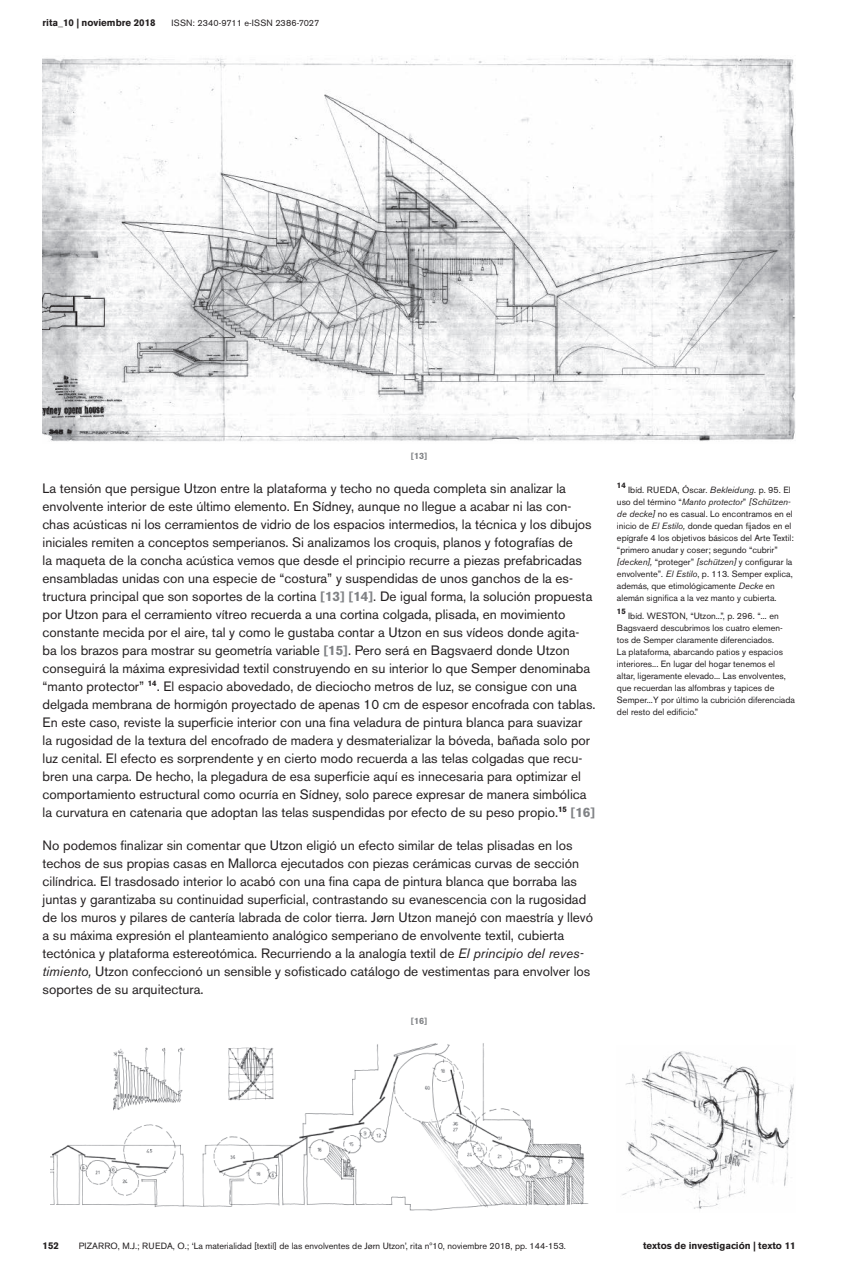
<style>
.page{position:relative;width:851px;height:1276px;background:#fff}
.page>*{position:absolute;margin:0;border:0;box-sizing:border-box;transform-origin:0 0}
.t1{font:13.5px/18px "Akzidenz Grotesk BE";color:#231f20}
.t2{font:700 9.75px "Akzidenz Grotesk BE";color:#231f20}
.t3{font:9px/12px "Akzidenz Grotesk BE";color:#231f20}
.t4{font:9px "Akzidenz Grotesk BE";letter-spacing:.02em;color:#231f20}
.t5{font:700 9px "Akzidenz Grotesk BE";color:#808285}
.t6{font:700 7.8px "Akzidenz Grotesk BE";color:#231f20}
.s1{font-weight:700;color:#808285}
.s2{font-style:italic}
</style>
<div class="page">
<img style="left:43px;top:55px;width:752px;height:387px">
<img style="left:622px;top:1051px;width:172px;height:158px">
<img style="left:51px;top:1043px;width:538px;height:168px">
<p class="t2" style="left:43px;top:17px;width:115px">rita_10 | noviembre 2018</p>
<p class="t4" style="left:171px;top:17px;width:149px">ISSN: 2340-9711 e-ISSN 2386-7027</p>
<p class="t5" style="left:411px;top:450px;width:18px">[13]</p>
<p class="t1" style="left:43px;top:479px;width:554px">La tensión que persigue Utzon entre la plataforma y techo no queda completa sin analizar la envolvente interior de este último elemento. En Sídney, aunque no llegue a acabar ni las con&shy;chas acústicas ni los cerramientos de vidrio de los espacios intermedios, la técnica y los dibujos iniciales remiten a conceptos semperianos. Si analizamos los croquis, planos y fotografías de<br>la maqueta de la concha acústica vemos que desde el principio recurre a piezas prefabricadas ensambladas unidas con una especie de “costura” y suspendidas de unos ganchos de la es&shy;tructura principal que son soportes de la cortina <span class="s1">[13] [14]</span>. De igual forma, la solución propuesta por Utzon para el cerramiento vítreo recuerda a una cortina colgada, plisada, en movimiento constante mecida por el aire, tal y como le gustaba contar a Utzon en sus vídeos donde agita&shy;ba los brazos para mostrar su geometría variable <span class="s1">[15]</span>. Pero será en Bagsvaerd donde Utzon conseguirá la máxima expresividad textil construyendo en su interior lo que Semper denominaba “manto protector” <sup>14</sup>. El espacio abovedado, de dieciocho metros de luz, se consigue con una delgada membrana de hormigón proyectado de apenas 10 cm de espesor encofrada con tablas.<br>En este caso, reviste la superficie interior con una fina veladura de pintura blanca para suavizar<br>la rugosidad de la textura del encofrado de madera y desmaterializar la bóveda, bañada solo por luz cenital. El efecto es sorprendente y en cierto modo recuerda a las telas colgadas que recu&shy;bren una carpa. De hecho, la plegadura de esa superficie aquí es innecesaria para optimizar el comportamiento estructural como ocurría en Sídney, solo parece expresar de manera simbólica la curvatura en catenaria que adoptan las telas suspendidas por efecto de su peso propio.<sup>15</sup> <span class="s1">[16]</span></p>
<p class="t1" style="left:43px;top:836px;width:552px">No podemos finalizar sin comentar que Utzon eligió un efecto similar de telas plisadas en los techos de sus propias casas en Mallorca ejecutados con piezas cerámicas curvas de sección cilíndrica. El trasdosado interior lo acabó con una fina capa de pintura blanca que borraba las juntas y garantizaba su continuidad superficial, contrastando su evanescencia con la rugosidad de los muros y pilares de cantería labrada de color tierra. Jørn Utzon manejó con maestría y llevó a su máxima expresión el planteamiento analógico semperiano de envolvente textil, cubierta tectónica y plataforma estereotómica. Recurriendo a la analogía textil de <span class="s2">El principio del reves&shy;timiento,</span> Utzon confeccionó un sensible y sofisticado catálogo de vestimentas para envolver los soportes de su arquitectura.</p>
<p class="t5" style="left:411px;top:1016px;width:18px">[16]</p>
<p class="t6" style="left:617px;top:481px;width:10px">14</p>
<p class="t3" style="left:617px;top:483px;width:178px;text-indent:11px">Ibíd. RUEDA, Óscar. <span class="s2">Bekleidung.</span> p. 95. El uso del término “<span class="s2">Manto protector</span>” <span class="s2">[Schützen&shy;de decke]</span> no es casual. Lo encontramos en el inicio de <span class="s2">El Estilo,</span> donde quedan fijados en el epígrafe 4 los objetivos básicos del Arte Textil: “primero anudar y coser; segundo “cubrir” <span class="s2">[decken],</span> “proteger” <span class="s2">[schützen]</span> y configurar la envolvente”<span class="s2">. El Estilo</span>, p. 113. Semper explica, además, que etimológicamente <span class="s2">Decke</span> en alemán significa a la vez manto y cubierta.</p>
<p class="t6" style="left:617px;top:607px;width:10px">15</p>
<p class="t3" style="left:617px;top:609px;width:179px;text-indent:11px">Ibíd. WESTON, “Utzon...”, p. 296. “<span class="s2">...</span> en Bagsvaerd descubrimos los cuatro elemen&shy;tos de Semper claramente diferenciados.<br>La plataforma, abarcando patios y espacios interiores... En lugar del hogar tenemos el altar, ligeramente elevado... Las envolventes, que recuerdan las alfombras y tapices de Semper...Y por último la cubrición diferenciada del resto del edificio.”</p>
<p class="t2" style="left:43px;top:1240px;width:18px">152</p>
<p class="t3" style="left:79px;top:1239px;width:488px">PIZARRO, M.J.; RUEDA, O.; ‘La materialidad [textil] de las envolventes de Jørn Utzon’, rita nº10, noviembre 2018, pp. 144-153.</p>
<p class="t2" style="left:643px;top:1240px;width:154px">textos de investigación | texto 11</p>
</div>
